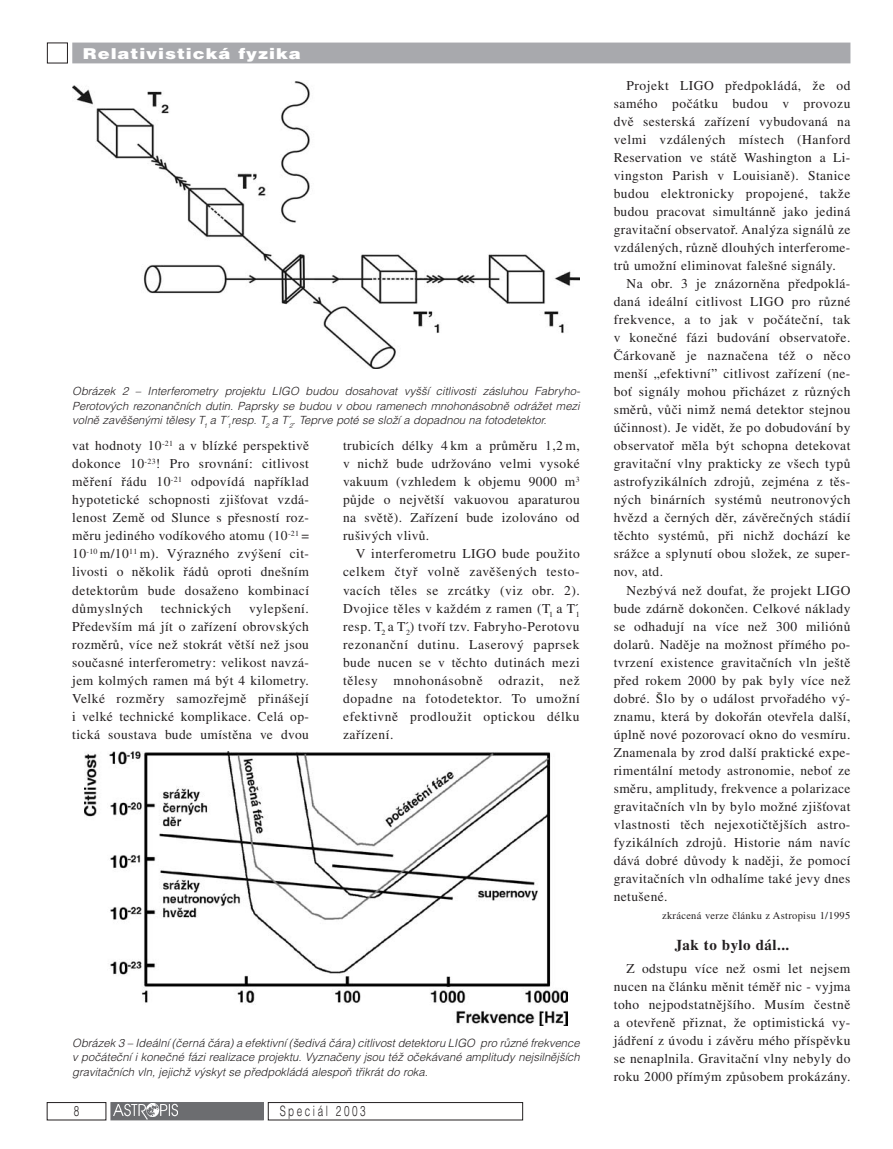
<style>
.page{position:relative;width:893px;height:1149px;background:#fff}
.page>*{position:absolute;margin:0;border:0;box-sizing:border-box;transform-origin:0 0}
.t1{font:900 15px "Helvetica CE";letter-spacing:.05em;color:#fff;scale:1.2 1}
.t2{font:700 15px "Times CE";letter-spacing:.03em;color:#231f20}
.t3{font:300 14.25px "Helvetica CE";letter-spacing:.25em;color:#231f20;scale:.7 1}
.t4{font:13.5px/18px "Times CE";letter-spacing:.04em;color:#231f20;text-align:justify}
.t5{font:italic 300 11.4px/14.4px "Helvetica CE";color:#231f20;text-align:justify}
.t6{font:italic 300 11.25px/14.2px "Helvetica CE";color:#231f20;text-align:justify}
.t7{font:10.5px "Times CE";letter-spacing:.03em;color:#231f20}
</style>
<div class="page">
<div style="left:73px;top:43px;width:777px;height:20px;background:#a8a9ad"></div>
<div style="left:47px;top:43px;width:21px;height:20px;border:1px solid #231f20"></div>
<div style="left:111px;top:1102px;width:152px;height:17px;background:#6c6d70"></div>
<img style="left:114px;top:1103px;width:64px;height:15px">
<div style="left:47px;top:1101px;width:59px;height:18px;border:1px solid #231f20"></div>
<div style="left:268px;top:1101px;width:255px;height:18px;border:1px solid #231f20"></div>
<img style="left:84px;top:751px;width:484px;height:274px">
<img style="left:72px;top:81px;width:508px;height:287px">
<p class="t1" style="left:83px;top:45px;width:183px">Relativistická fyzika</p>
<p class="t6" style="left:72px;top:384px;width:509px">Obrázek 2 – Interferometry projektu LIGO budou dosahovat vyšší citlivosti zásluhou Fabryho-Perotových rezonančních dutin. Paprsky se budou v obou ramenech mnohonásobně odrážet mezi volně zavěšenými tělesy T<sub>1</sub> a T´<sub>1</sub> resp. T<sub>2</sub> a T´<sub>2</sub>. Teprve poté se složí a dopadnou na fotodetektor.</p>
<p class="t4" style="left:72px;top:436px;width:238px">vat hodnoty 10<sup>-21</sup> a v blízké perspektivě dokonce 10<sup>-23</sup>! Pro srovnání: citlivost měření řádu 10<sup>-21</sup> odpovídá například hypotetické schopnosti zjišťovat vzdá&shy;lenost Země od Slunce s přesností roz&shy;měru jediného vodíkového atomu (10<sup>-21</sup> = 10<sup>-10</sup> m/10<sup>11</sup> m). Výrazného zvýšení cit&shy;livosti o několik řádů oproti dnešním detektorům bude dosaženo kombinací důmyslných</p>
<p class="t4" style="left:72px;top:598px;width:238px;text-indent:177px">vylepšení.<br>Především má jít o zařízení obrovských rozměrů, více než stokrát větší než jsou současné interferometry: velikost navzá&shy;jem kolmých ramen má být 4 kilometry.<br>Velké rozměry samozřejmě přinášejí i velké technické komplikace. Celá op&shy;tická soustava bude umístěna ve dvou</p>
<p class="t4" style="left:161px;top:598px;width:72px">technických</p>
<p class="t4" style="left:343px;top:436px;width:238px">trubicích délky 4 km a průměru 1,2 m, v nichž bude udržováno velmi vysoké vakuum (vzhledem k objemu 9000 m<sup>3 </sup>půjde o největší vakuovou aparaturou na světě). Zařízení bude izolováno od rušivých vlivů.</p>
<p class="t4" style="left:343px;top:544px;width:241px;text-align:left;text-indent:13px">V interferometru LIGO bude použito celkem čtyř volně zavěšených testo&shy;vacích těles se zrcátky (viz obr. 2).<br>Dvojice těles v každém z ramen (T<sub>1</sub> a T´<sub>1 </sub>resp. T<sub>2</sub> a T´<sub>2</sub>) tvoří tzv. Fabryho-Perotovu rezonanční dutinu. Laserový paprsek bude nucen se v těchto dutinách mezi tělesy mnohonásobně odrazit, než dopadne na fotodetektor. To umožní efektivně prodloužit optickou délku zařízení.</p>
<p class="t5" style="left:72px;top:1035px;width:509px">Obrázek 3 – Ideální (černá čára) a efektivní (šedivá čára) citlivost detektoru LIGO pro různé frekvence v počáteční i konečné fázi realizace projektu. Vyznačeny jsou též očekávané amplitudy nejsilnějších gravitačních vln, jejichž výskyt se předpokládá alespoň třikrát do roka.</p>
<p class="t3" style="left:74px;top:1102px;width:9px">8</p>
<p class="t3" style="left:280px;top:1102px;width:124px">Speciál 2003</p>
<p class="t4" style="left:614px;top:76px;width:238px;text-indent:13px">Projekt LIGO předpokládá, že od samého počátku budou v provozu dvě sesterská zařízení vybudovaná na velmi vzdálených místech (Hanford Reservation ve státě Washington a Li&shy;vingston Parish v Louisianě). Stanice budou elektronicky propojené, takže budou pracovat simultánně jako jediná gravitační observatoř. Analýza signálů ze vzdálených, různě dlouhých interferome&shy;trů umožní eliminovat falešné signály.</p>
<p class="t4" style="left:614px;top:274px;width:238px;text-indent:13px">Na obr. 3 je znázorněna předpoklá&shy;daná ideální citlivost LIGO pro různé frekvence, a to jak v počáteční, tak v konečné fázi budování observatoře.<br>Čárkovaně je naznačena též o něco menší „efektivní” citlivost zařízení (ne&shy;boť signály mohou přicházet z různých směrů, vůči nimž nemá detektor stejnou účinnost). Je vidět, že po dobudování by observatoř měla být schopna detekovat gravitační vlny prakticky ze všech typů astrofyzikálních zdrojů, zejména z těs&shy;ných binárních systémů neutronových hvězd a černých děr, závěrečných stádií těchto systémů, při nichž dochází ke srážce a splynutí obou složek, ze super&shy;nov, atd.</p>
<p class="t4" style="left:614px;top:580px;width:238px;text-indent:13px">Nezbývá než doufat, že projekt LIGO bude zdárně dokončen. Celkové náklady se odhadují na více než 300 miliónů dolarů. Naděje na možnost přímého po&shy;tvrzení existence gravitačních vln ještě před rokem 2000 by pak byly více než dobré. Šlo by o událost prvořadého vý&shy;znamu, která by dokořán otevřela další, úplně nové pozorovací okno do vesmíru.<br>Znamenala by zrod další praktické expe&shy;rimentální metody astronomie, neboť ze směru, amplitudy, frekvence a polarizace gravitačních vln by bylo možné zjišťovat vlastnosti těch nejexotičtějších astro&shy;fyzikálních zdrojů. Historie nám navíc dává dobré důvody k naději, že pomocí gravitačních vln odhalíme také jevy dnes netušené.</p>
<p class="t7" style="left:662px;top:908px;width:190px">zkrácená verze článku z Astropisu 1/1995</p>
<p class="t2" style="left:675px;top:935px;width:116px">Jak to bylo dál...</p>
<p class="t4" style="left:614px;top:958px;width:238px;text-indent:13px">Z odstupu více než osmi let nejsem nucen na článku měnit téměř nic - vyjma toho nejpodstatnějšího. Musím čestně a otevřeně přiznat, že optimistická vy&shy;jádření z úvodu i závěru mého příspěvku se nenaplnila. Gravitační vlny nebyly do roku 2000 přímým způsobem prokázány.</p>
</div>
